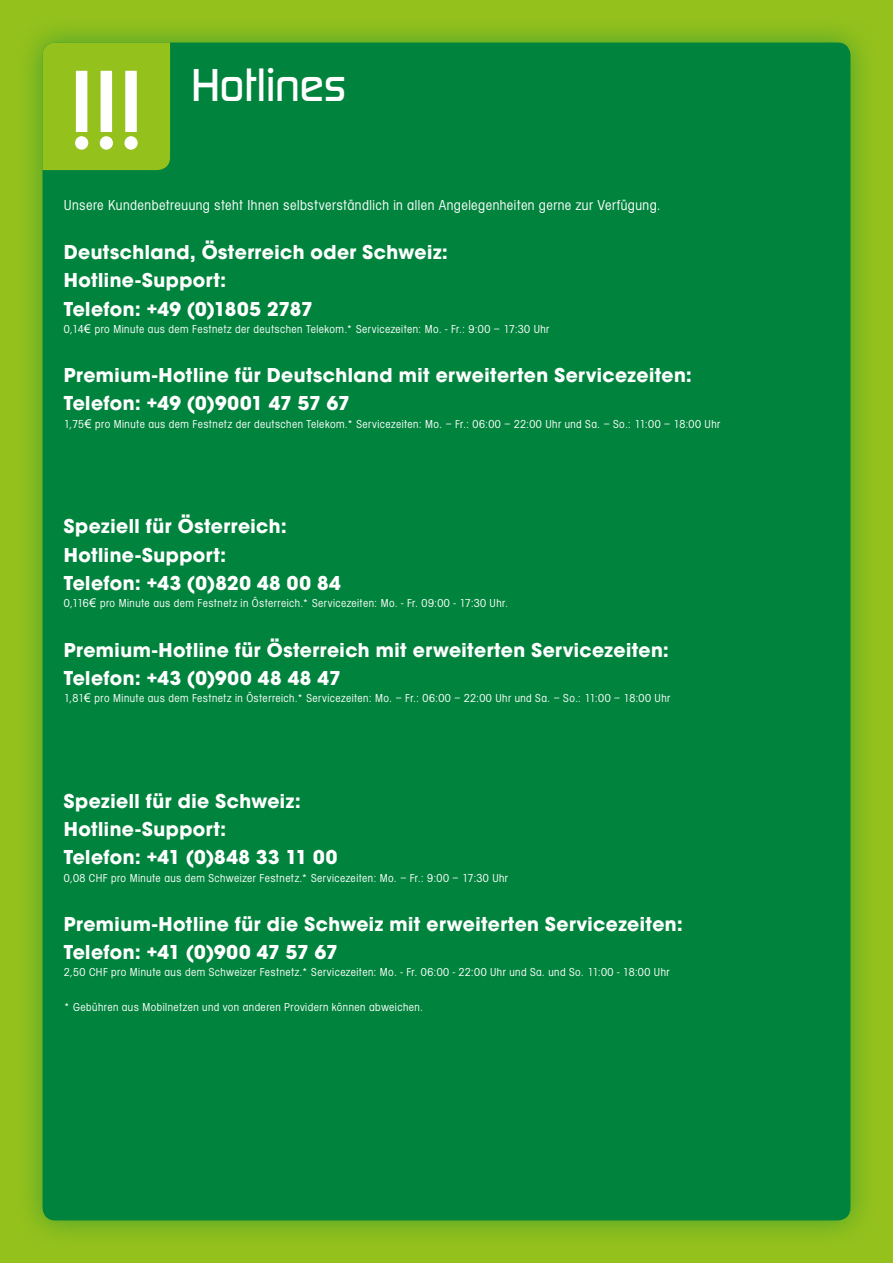
<style>
.page{position:relative;width:893px;height:1263px;background:#94c11c}
.page>*{position:absolute;margin:0;border:0;box-sizing:border-box;transform-origin:0 0}
.t1{font:500 117px "Digital Sans EF";color:#fff}
.t2{font:500 48px "Digital Sans EF";letter-spacing:-.005em;color:#fff}
.t3{font:700 21px/28.2px "Avant Gard";letter-spacing:.02em;color:#fff}
.t4{font:condensed 15px "Avant Gard";letter-spacing:.03em;color:#fff}
.t5{font:condensed 12px "Avant Gard";letter-spacing:.04em;color:#fff}
.s1{font-family:"Arial";font-stretch:normal}
</style>
<div class="page">
<div style="left:13px;top:13px;width:875px;height:1244px;background:#00843d;opacity:.5"></div>
<div style="left:43px;top:43px;width:807px;height:1177px;background:#00843d;border-radius:13px"></div>
<div style="left:43px;top:43px;width:127px;height:127px;background:#94c11c"></div>
<h1 class="t1" style="left:67px;top:40px;width:80px">!!!</h1>
<h2 class="t2" style="left:191px;top:56px;width:156px">Hotlines</h2>
<p class="t4" style="left:64px;top:197px;width:598px">Unsere Kundenbetreuung steht Ihnen selbstverständlich in allen Angelegenheiten gerne zur Verfügung.</p>
<h3 class="t3" style="left:64px;top:238px;width:385px">Deutschland, Österreich oder Schweiz:<br>Hotline-Support:<br>Telefon: +49 (0)1805 2787</h3>
<p class="t5" style="left:64px;top:322px;width:487px">0,14<span class="s1">€</span> pro Minute aus dem Festnetz der deutschen Telekom.* Servicezeiten: Mo. - Fr.: 9:00 – 17:30 Uhr</p>
<h3 class="t3" style="left:64px;top:361px;width:629px">Premium-Hotline für Deutschland mit erweiterten Servicezeiten:<br>Telefon: +49 (0)9001 47 57 67</h3>
<p class="t5" style="left:64px;top:417px;width:658px">1,75<span class="s1">€</span> pro Minute aus dem Festnetz der deutschen Telekom.* Servicezeiten: Mo. – Fr.: 06:00 – 22:00 Uhr und Sa. – So.: 11:00 – 18:00 Uhr</p>
<h3 class="t3" style="left:64px;top:512px;width:279px">Speziell für Österreich:<br>Hotline-Support:<br>Telefon: +43 (0)820 48 00 84</h3>
<p class="t5" style="left:64px;top:597px;width:446px">0,116<span class="s1">€</span> pro Minute aus dem Festnetz in Österreich.* Servicezeiten: Mo. - Fr. 09:00 - 17:30 Uhr.</p>
<h3 class="t3" style="left:64px;top:635px;width:606px">Premium-Hotline für Österreich mit erweiterten Servicezeiten:<br>Telefon: +43 (0)900 48 48 47</h3>
<p class="t5" style="left:64px;top:691px;width:608px">1,81<span class="s1">€</span> pro Minute aus dem Festnetz in Österreich.* Servicezeiten: Mo. – Fr.: 06:00 – 22:00 Uhr und Sa. – So.: 11:00 – 18:00 Uhr</p>
<h3 class="t3" style="left:64px;top:786px;width:275px">Speziell für die Schweiz:<br>Hotline-Support:<br>Telefon: +41 (0)848 33 11 00</h3>
<p class="t5" style="left:64px;top:871px;width:446px">0,08 CHF pro Minute aus dem Schweizer Festnetz.* Servicezeiten: Mo. – Fr.: 9:00 – 17:30 Uhr</p>
<h3 class="t3" style="left:64px;top:909px;width:620px">Premium-Hotline für die Schweiz mit erweiterten Servicezeiten:<br>Telefon: +41 (0)900 47 57 67</h3>
<p class="t5" style="left:64px;top:966px;width:607px">2,50 CHF pro Minute aus dem Schweizer Festnetz.* Servicezeiten: Mo. - Fr. 06:00 - 22:00 Uhr und Sa. und So. 11:00 - 18:00 Uhr</p>
<p class="t5" style="left:64px;top:1000px;width:361px">* Gebühren aus Mobilnetzen und von anderen Providern können abweichen.</p>
</div>
